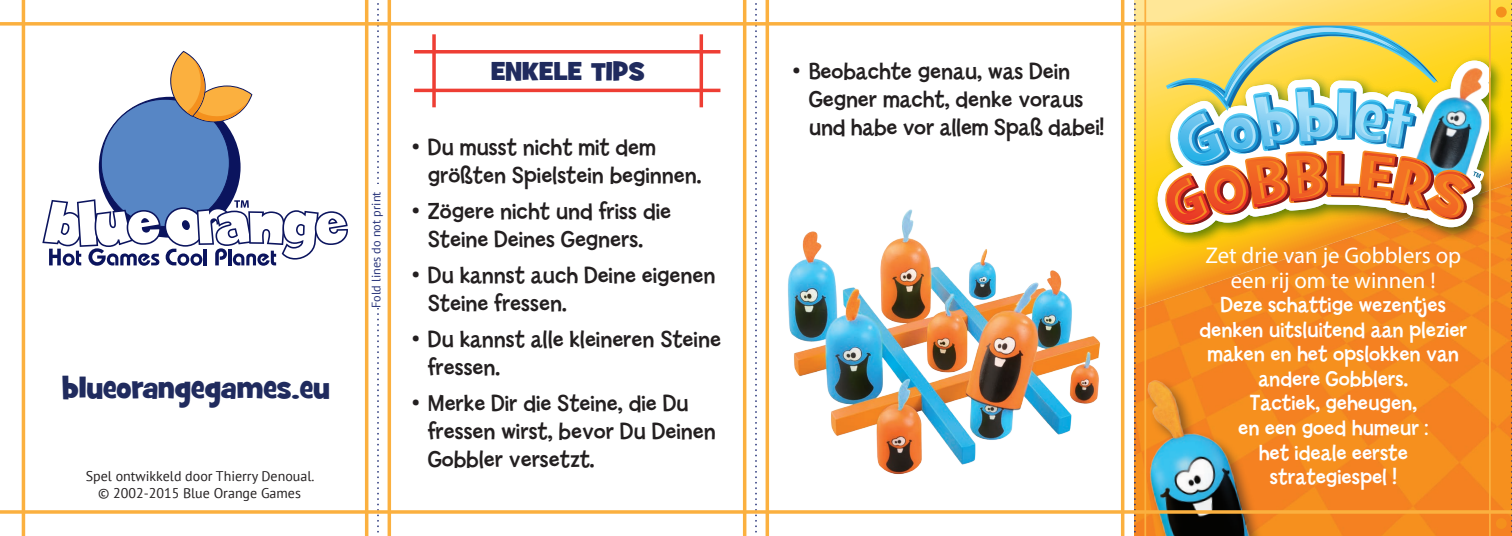
<style>
.page{position:relative;width:1512px;height:536px;background:#fff}
.page>*{position:absolute;margin:0;border:0;box-sizing:border-box;transform-origin:0 0}
.t1{font:29.75px "Grilled Cheese BTN";color:#202b5e}
.t2{font:26.25px "Grilled Cheese BTN";color:#202b5e}
.t3{font:24.5px/28px "Billy";color:#231f20}
.t4{font:22.75px/24.5px "Billy";color:#fff;text-align:center}
.t5{font:22.75px/24.5px "Myriad Pro";color:#fff;text-align:center}
.t6{font:14px/16.8px "PT Sans";color:#231f20;text-align:center}
.t7{font:12.25px "PT Sans";color:#253279}
</style>
<div class="page">
<svg style="left:1136px;top:0;width:375px;height:123px;background:#fedf68"></svg>
<img style="left:742px;top:177px;width:383px;height:304px">
<img style="left:1136px;top:123px;width:375px;height:413px">
<svg style="left:42px;top:51px;width:306px;height:214px"></svg>
<img style="left:1149px;top:52px;width:360px;height:199px">
<svg style="left:1156px;top:61px;width:336px;height:171px;background:#e6b740"></svg>
<img style="left:1164px;top:26px;width:321px;height:199px">
<div style="left:1145px;top:377px;width:122px;height:159px;background:#231f20;opacity:.51"></div>
<img style="left:1124px;top:368px;width:133px;height:168px">
<svg style="left:432px;top:34px;width:4px;height:73px"></svg>
<hr style="left:414px;top:89px;width:306px;height:3px;background:#ee3e34">
<hr style="left:414px;top:50px;width:306px;height:3px;background:#ee3e34">
<hr style="left:700px;top:34px;width:3px;height:73px;background:#ee3e34">
<svg style="left:377px;top:3px;width:2px;height:530px"></svg>
<svg style="left:755px;top:3px;width:2px;height:530px"></svg>
<svg style="left:1134px;top:0;width:2px;height:536px"></svg>
<svg style="left:1511px;top:0;width:1px;height:536px"></svg>
<div style="left:371px;top:185px;width:15px;height:123px;background:#fff"></div>
<svg style="left:0;top:22px;width:1512px;height:4px;background:#fab852"></svg>
<hr style="left:365px;top:0;width:3px;height:536px;background:#fbb03f">
<hr style="left:743px;top:0;width:3px;height:536px;background:#fbb03f">
<hr style="left:1121px;top:0;width:3px;height:536px;background:#fbb03f">
<hr style="left:388px;top:0;width:3px;height:536px;background:#fbb03f">
<hr style="left:766px;top:0;width:3px;height:536px;background:#fbb03f">
<hr style="left:1144px;top:0;width:2px;height:536px;background:#fbb03f">
<hr style="left:0;top:510px;width:1512px;height:3px;background:#fbb03f">
<hr style="left:22px;top:0;width:3px;height:536px;background:#fbb03f">
<hr style="left:1489px;top:0;width:2px;height:536px;background:#fbb03f">
<div style="left:1496px;top:7px;width:11px;height:11px;background:#f4901d;border-radius:50%"></div>
<div style="left:1496px;top:518px;width:11px;height:10px;background:#f4901d;border-radius:50%"></div>
<p class="t1" style="left:62px;top:368px;width:269px">blueorangegames.eu</p>
<p class="t6" style="left:86px;top:467px;width:230px">Spel ontwikkeld door Thierry Denoual. © 2002-2015 Blue Orange Games</p>
<p class="t7" style="left:368px;top:308px;width:118px;rotate:-90deg">Fold lines do not print</p>
<p class="t2" style="left:491px;top:53px;width:63px">Enkele</p>
<p class="t2" style="left:591px;top:53px;width:15px">tips</p>
<p class="t3" style="left:428px;top:134px;width:275px;text-indent:-16px">• Du musst nicht mit dem größten Spielstein beginnen.</p>
<p class="t3" style="left:412px;top:198px;width:261px;text-align:center">• Zögere nicht und friss die<br>Steine Deines Gegners.</p>
<p class="t3" style="left:428px;top:262px;width:289px;text-indent:-16px">• Du kannst auch Deine eigenen<br>Steine fressen.</p>
<p class="t3" style="left:428px;top:325px;width:295px;text-indent:-16px">• Du kannst alle kleineren Steine fressen.</p>
<p class="t3" style="left:428px;top:389px;width:289px;text-indent:-16px">• Merke Dir die Steine, die Du fressen wirst, bevor Du Deinen<br>Gobbler versetzt.</p>
<p class="t3" style="left:809px;top:58px;width:297px;text-indent:-16px">• Beobachte genau, was Dein<br>Gegner macht, denke voraus und habe vor allem Spaß dabei!</p>
<p class="t5" style="left:1205px;top:243px;width:257px">Zet drie van je Gobblers op een rij om te winnen !</p>
<p class="t4" style="left:1199px;top:293px;width:269px">Deze schattige wezentjes denken uitsluitend aan plezier maken en het opslokken van andere Gobblers.<br>Tactiek, geheugen,<br>en een goed humeur :<br>het ideale eerste strategiespel !</p>
</div>
